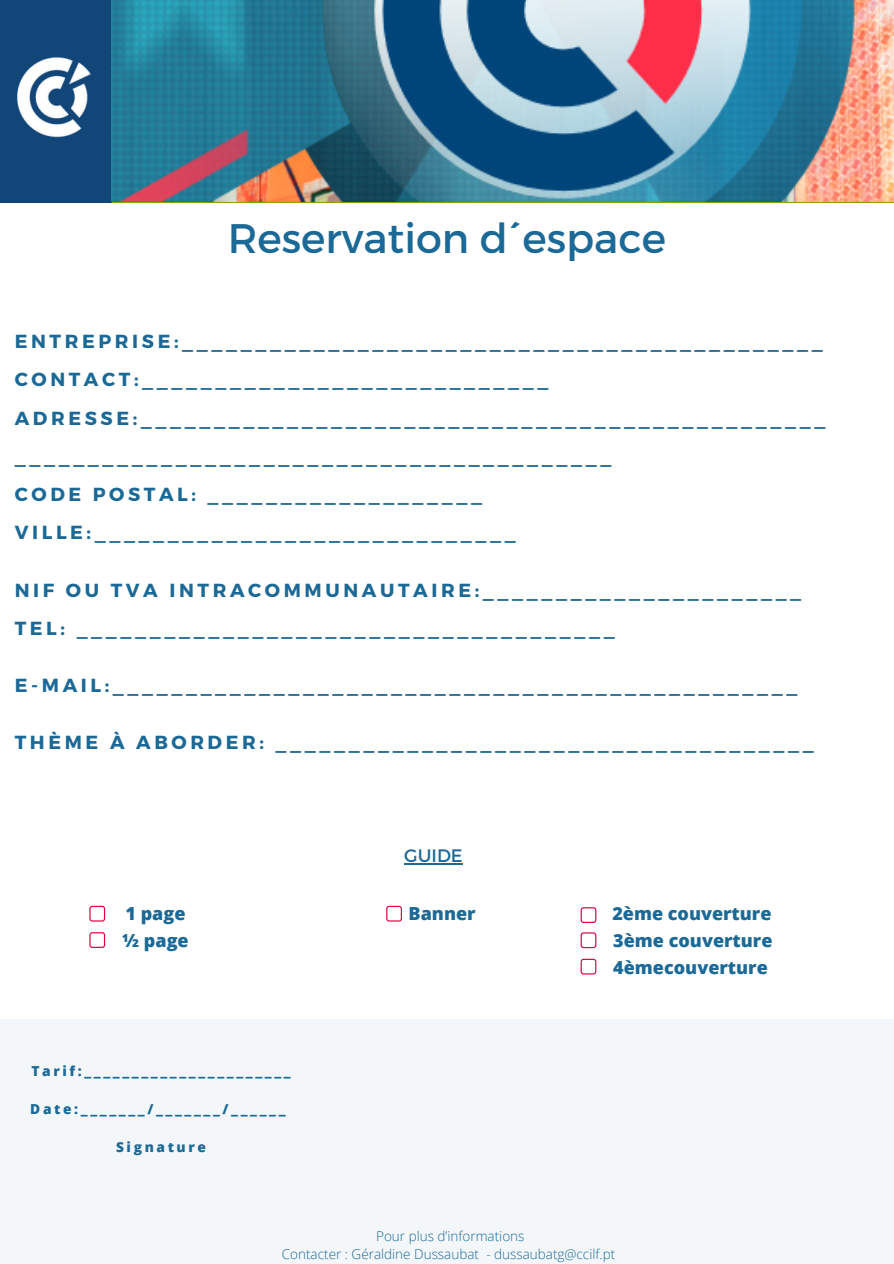
<style>
.page{position:relative;width:894px;height:1264px;background:#fff}
.page>*{position:absolute;margin:0;border:0;box-sizing:border-box;transform-origin:0 0}
.t1{font:41.25px "Montserrat";color:#1b6996}
.t2{font:700 18.9px/38.2px "Montserrat";letter-spacing:.19em;color:#1b6996}
.t3{font:800 18px/26.5px "Open Sans";color:#1b6996}
.t4{font:18px "Montserrat";color:#1b6996}
.t5{font:800 13.8px "Open Sans";letter-spacing:.19em;color:#1b6996}
.t6{font:300 13.5px/18px "Open Sans";color:#1b6996;text-align:center}
</style>
<div class="page">
<div style="left:0;top:1019px;width:893px;height:244px;background:#f4f7fa"></div>
<div style="left:0;top:0;width:112px;height:203px;background:#124678"></div>
<img style="left:17px;top:57px;width:74px;height:81px">
<svg style="left:386px;top:905px;width:16px;height:16px"></svg>
<svg style="left:89px;top:905px;width:16px;height:16px"></svg>
<svg style="left:89px;top:932px;width:16px;height:15px"></svg>
<svg style="left:580px;top:907px;width:16px;height:16px"></svg>
<svg style="left:580px;top:932px;width:16px;height:16px"></svg>
<svg style="left:580px;top:958px;width:16px;height:16px"></svg>
<hr style="left:404px;top:863px;width:58px;height:1px;background:#1b6996">
<img style="left:112px;top:0;width:781px;height:201px">
<h1 class="t1" style="left:227px;top:212px;width:439px">Reservation d´espace</h1>
<p class="t2" style="left:15px;top:321px;width:811px">ENTREPRISE:____________________________________________ CONTACT:____________________________ ADRESSE:_______________________________________________ _________________________________________<br>CODE POSTAL: ___________________ VILLE:_____________________________</p>
<p class="t2" style="left:15px;top:570px;width:787px">NIF OU TVA INTRACOMMUNAUTAIRE:______________________<br>TEL: _____________________________________</p>
<p class="t2" style="left:15px;top:665px;width:783px">E-MAIL:_______________________________________________</p>
<p class="t2" style="left:15px;top:722px;width:800px">THÈME À ABORDER: _____________________________________</p>
<p class="t3" style="left:122px;top:900px;width:68px">1 page ½ page</p>
<p class="t5" style="left:31px;top:1060px;width:261px">Tarif:______________________</p>
<p class="t5" style="left:30px;top:1099px;width:257px">Date:_______/_______/______</p>
<p class="t5" style="left:116px;top:1137px;width:91px">Signature</p>
<p class="t4" style="left:404px;top:844px;width:60px">GUIDE</p>
<p class="t3" style="left:408px;top:900px;width:68px">Banner</p>
<p class="t3" style="left:612px;top:900px;width:162px;text-align:justify">2ème couverture 3ème couverture 4èmecouverture</p>
<p class="t6" style="left:282px;top:1226px;width:335px">Pour plus d’informations<br>Contacter : Géraldine Dussaubat - dussaubatg@ccilf.pt</p>
</div>
